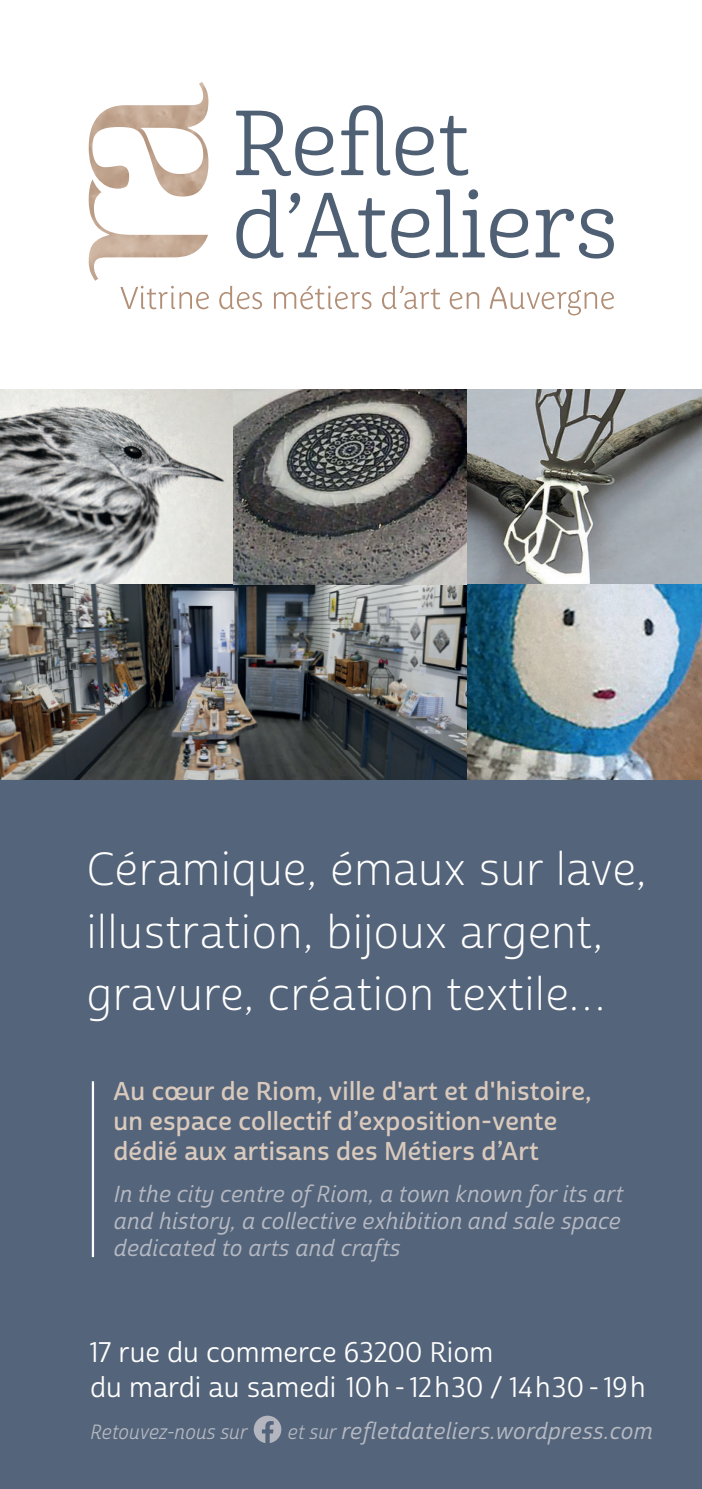
<style>
.page{position:relative;width:702px;height:1489px;background:#fff}
.page>*{position:absolute;margin:0;border:0;box-sizing:border-box;transform-origin:0 0}
.t1{font:45px/62.5px "Cabrito Sans Nor Lig";letter-spacing:.005em;color:#fff}
.t2{font:27.5px/35px "Cabrito Sans Nor Reg";color:#fff}
.t3{font:25px/30px "Cabrito Sans Nor Dem";letter-spacing:.01em;color:#dacabd}
.t4{font:22.5px/27px "Cabrito Sans Nor Med It";letter-spacing:.01em;color:#b6b9c3}
.t5{font:20px "Cabrito Sans Nor Reg It";color:#b6b9c3;scale:.95 1}
.s1{font-family:"Cabrito Sans Nor Reg It";font-size:20px}
</style>
<div class="page">
<img style="left:0;top:390px;width:702px;height:390px">
<div style="left:0;top:780px;width:702px;height:708px;background:#54647a"></div>
<img style="left:89px;top:82px;width:119px;height:199px">
<svg style="left:236px;top:111px;width:97px;height:65px"></svg>
<svg style="left:341px;top:105px;width:93px;height:71px"></svg>
<svg style="left:440px;top:116px;width:28px;height:60px"></svg>
<svg style="left:236px;top:189px;width:47px;height:69px"></svg>
<svg style="left:289px;top:193px;width:140px;height:65px"></svg>
<svg style="left:436px;top:189px;width:92px;height:69px"></svg>
<svg style="left:535px;top:209px;width:79px;height:49px"></svg>
<svg style="left:120px;top:286px;width:89px;height:23px"></svg>
<svg style="left:219px;top:286px;width:43px;height:23px"></svg>
<svg style="left:274px;top:286px;width:97px;height:23px"></svg>
<svg style="left:382px;top:286px;width:58px;height:23px"></svg>
<svg style="left:449px;top:292px;width:30px;height:17px"></svg>
<svg style="left:489px;top:287px;width:125px;height:28px"></svg>
<svg style="left:254px;top:1415px;width:27px;height:27px"></svg>
<hr style="left:92px;top:1081px;width:2px;height:175px;background:#fff">
<h1 class="t1" style="left:86px;top:839px;width:562px">Céramique, émaux sur lave, illustration, bijoux argent, gravure, création textile…</h1>
<p class="t3" style="left:113px;top:1077px;width:480px">Au cœur de Riom, ville d'art et d'histoire, un espace collectif d’exposition-vente dédié aux artisans des Métiers d’Art</p>
<p class="t4" style="left:113px;top:1180px;width:511px">In the city centre of Riom, a town known for its art and history, a collective exhibition and sale space dedicated to arts and crafts</p>
<p class="t2" style="left:90px;top:1335px;width:557px">17 rue du commerce 63200 Riom<br>du mardi au samedi 10h - 12h30 / 14h30 - 19h</p>
<p class="t5" style="left:90px;top:1420px;width:167px">Retouvez-nous sur</p>
<p class="t4" style="left:287px;top:1418px;width:366px"><span class="s1">et sur</span> refletdateliers.wordpress.com</p>
</div>
